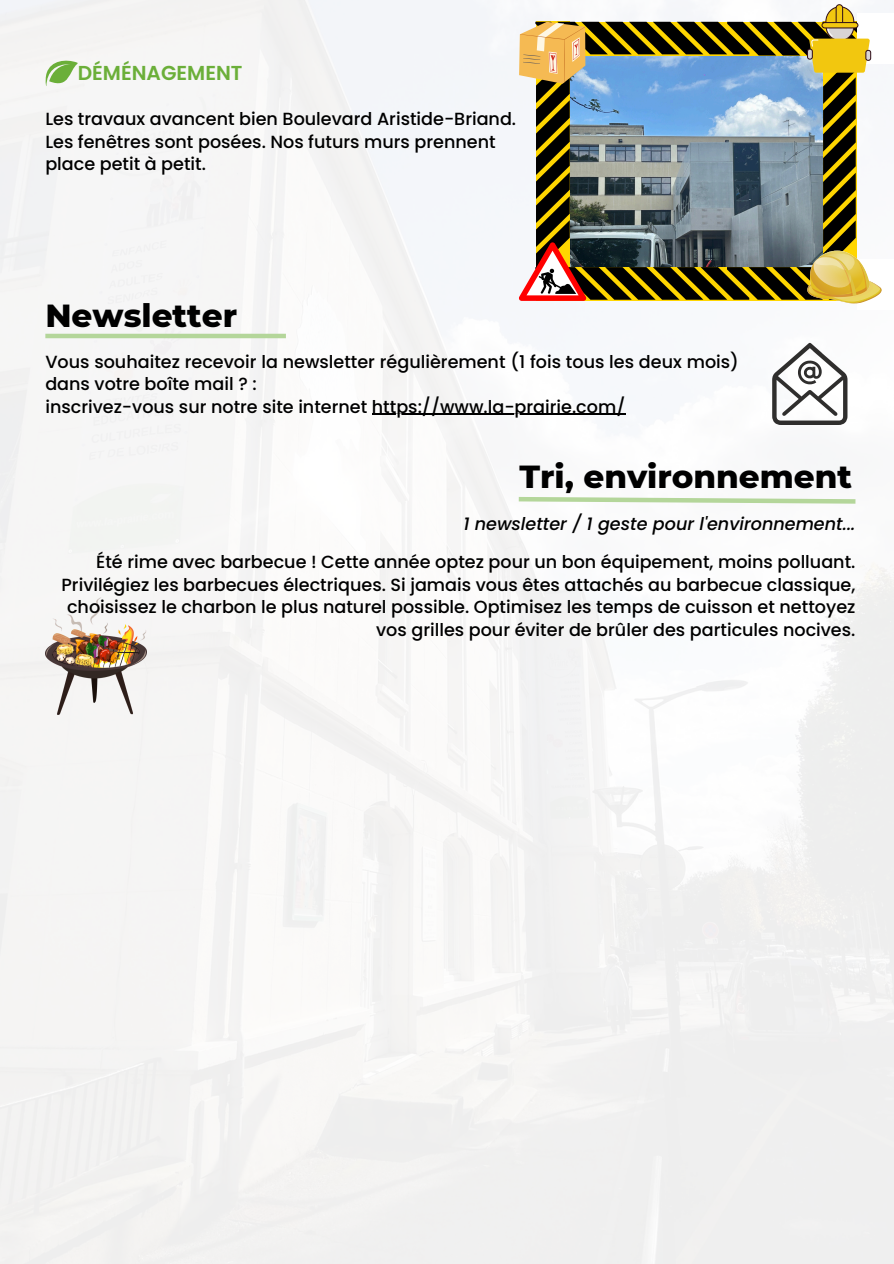
<style>
.page{position:relative;width:894px;height:1264px;background:#fff}
.page>*{position:absolute;margin:0;border:0;box-sizing:border-box;transform-origin:0 0}
.t1{font:800 32.55px "Montserrat";color:#000}
.t2{font:600 20.1px "Poppins";color:#6baf39}
.t3{font:500 17.55px/22.5px "Poppins";color:#000}
.t4{font:italic 500 17.55px "Poppins";color:#000}
</style>
<div class="page">
<div style="left:0;top:0;width:893px;height:1263px;background:#f5f5f5"></div>
<svg style="left:772px;top:343px;width:75px;height:82px"></svg>
<hr style="left:45px;top:334px;width:241px;height:4px;background:#b4d69a">
<svg style="left:514px;top:494px;width:345px;height:12px"></svg>
<img style="left:45px;top:597px;width:102px;height:117px">
<svg style="left:45px;top:59px;width:33px;height:30px"></svg>
<div style="left:856px;top:259px;width:37px;height:50px;background:#fff"></div>
<img style="left:518px;top:4px;width:375px;height:299px">
<hr style="left:372px;top:414px;width:253px;height:1px;background:#000">
<p class="t2" style="left:78px;top:59px;width:166px">DÉMÉNAGEMENT</p>
<p class="t3" style="left:45px;top:108px;width:472px">Les travaux avancent bien Boulevard Aristide-Briand.</p>
<p class="t3" style="left:45px;top:130px;width:451px">Les fenêtres sont posées. Nos futurs murs prennent place petit à petit.</p>
<p class="t1" style="left:45px;top:296px;width:193px">Newsletter</p>
<p class="t3" style="left:45px;top:350px;width:694px">Vous souhaitez recevoir la newsletter régulièrement (1 fois tous les deux mois) dans votre boîte mail ? :</p>
<p class="t3" style="left:45px;top:395px;width:581px">inscrivez-vous sur notre site internet https://www.la-prairie.com/</p>
<p class="t1" style="left:519px;top:457px;width:334px">Tri, environnement</p>
<p class="t4" style="left:463px;top:512px;width:393px">1 newsletter / 1 geste pour l'environnement...</p>
<p class="t3" style="left:61px;top:551px;width:795px;text-align:right">Été rime avec barbecue ! Cette année optez pour un bon équipement, moins polluant.<br>Privilégiez les barbecues électriques. Si jamais vous êtes attachés au barbecue classique, choisissez le charbon le plus naturel possible. Optimisez les temps de cuisson et nettoyez vos grilles pour éviter de brûler des particules nocives.</p>
</div>
